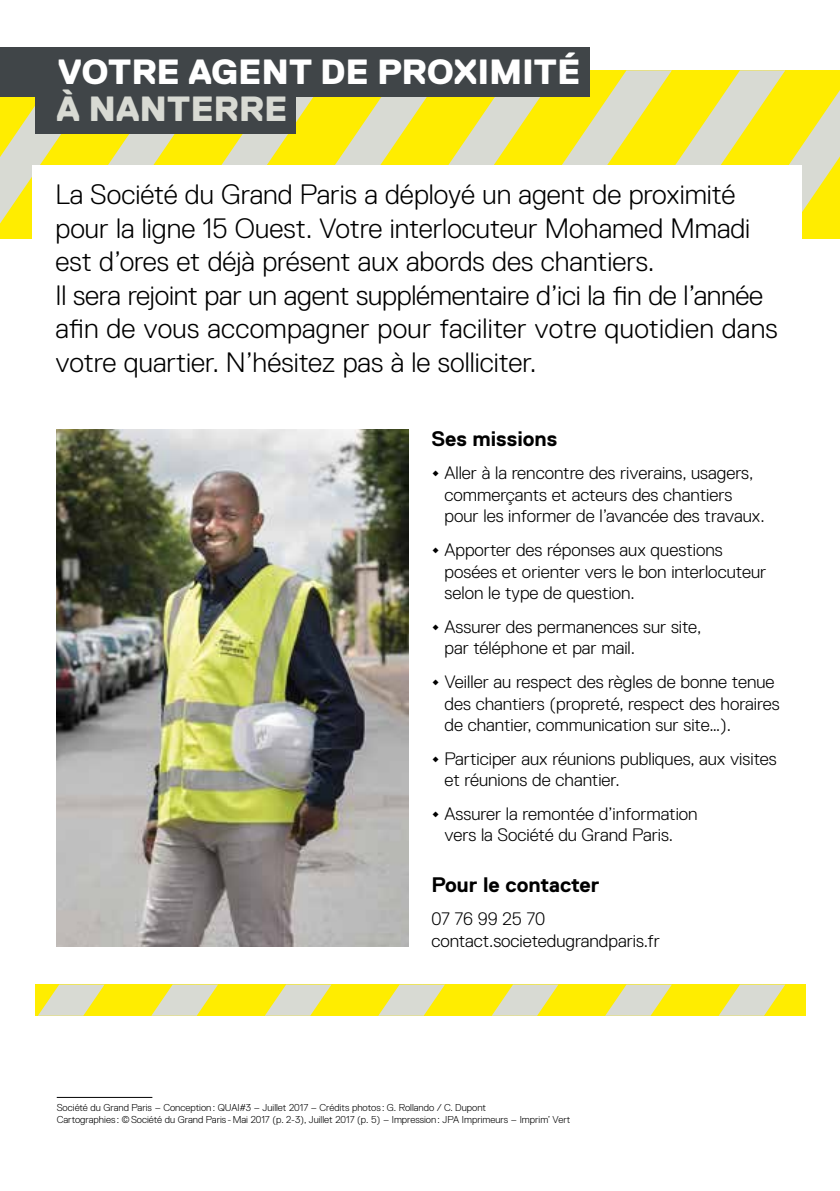
<style>
.page{position:relative;width:840px;height:1191px;background:#fff}
.page>*{position:absolute;margin:0;border:0;box-sizing:border-box;transform-origin:0 0}
.t1{font:800 35px "Replica Pro";letter-spacing:.01em;color:#fff}
.t2{font:800 35px "Replica Pro";letter-spacing:.01em;color:#d8dad3}
.t3{font:300 28px/33.6px "Replica Pro";color:#000}
.t4{font:700 21px "Replica Pro";color:#000}
.t5{font:300 18px/21.6px "Replica Pro";color:#000}
.t6{font:300 10px/12px "Replica Pro";color:#000}
.s1{font-weight:700}
</style>
<div class="page">
<svg style="left:0;top:70px;width:839px;height:168px;background:#ede352"></svg>
<svg style="left:35px;top:984px;width:770px;height:31px;background:#efe555"></svg>
<div style="left:0;top:47px;width:589px;height:49px;background:#404548"></div>
<div style="left:35px;top:84px;width:261px;height:49px;background:#404548"></div>
<img style="left:57px;top:429px;width:351px;height:517px">
<hr style="left:57px;top:1097px;width:95px;height:1px;background:#000">
<div style="left:33px;top:165px;width:768px;height:207px;background:#fff"></div>
<h1 class="t1" style="left:58px;top:52px;width:523px">VOTRE AGENT DE PROXIMITÉ</h1>
<h1 class="t2" style="left:56px;top:89px;width:232px">À NANTERRE</h1>
<p class="t3" style="left:55px;top:178px;width:723px">La Société du Grand Paris a déployé un agent de proximité pour la ligne 15 Ouest. Votre interlocuteur Mohamed Mmadi est d’ores et déjà présent aux abords des chantiers.<br>Il sera rejoint par un agent supplémentaire d’ici la fin de l’année afin de vous accompagner pour faciliter votre quotidien dans votre quartier. N’hésitez pas à le solliciter.</p>
<p class="t4" style="left:431px;top:427px;width:127px">Ses missions</p>
<p class="t5" style="left:444px;top:462px;width:321px;text-indent:-13px"><span class="s1">•</span> Aller à la rencontre des riverains, usagers, commerçants et acteurs des chantiers pour les informer de l’avancée des travaux.</p>
<p class="t5" style="left:444px;top:539px;width:323px;text-indent:-13px"><span class="s1">•</span> Apporter des réponses aux questions posées et orienter vers le bon interlocuteur selon le type de question.</p>
<p class="t5" style="left:444px;top:616px;width:258px;text-indent:-13px"><span class="s1">•</span> Assurer des permanences sur site, par téléphone et par mail.</p>
<p class="t5" style="left:444px;top:671px;width:336px;text-indent:-13px"><span class="s1">•</span> Veiller au respect des règles de bonne tenue des chantiers (propreté, respect des horaires de chantier, communication sur site…).</p>
<p class="t5" style="left:444px;top:747px;width:333px;text-indent:-13px"><span class="s1">•</span> Participer aux réunions publiques, aux visites et réunions de chantier.</p>
<p class="t5" style="left:444px;top:803px;width:254px;text-indent:-13px"><span class="s1">•</span> Assurer la remontée d’information vers la Société du Grand Paris.</p>
<p class="t4" style="left:431px;top:872px;width:169px">Pour le contacter</p>
<p class="t5" style="left:431px;top:908px;width:230px">07 76 99 25 70 contact.societedugrandparis.fr</p>
<p class="t6" style="left:57px;top:1101px;width:515px">Société du Grand Paris – Conception: QUAI#3 – Juillet 2017 – Crédits photos : G. Rollando / C. Dupont<br>Cartographies : ©Société du Grand Paris -Mai 2017 (p. 2-3), Juillet 2017 (p. 5) – Impression: JPA Imprimeurs – Imprim’ Vert</p>
</div>
